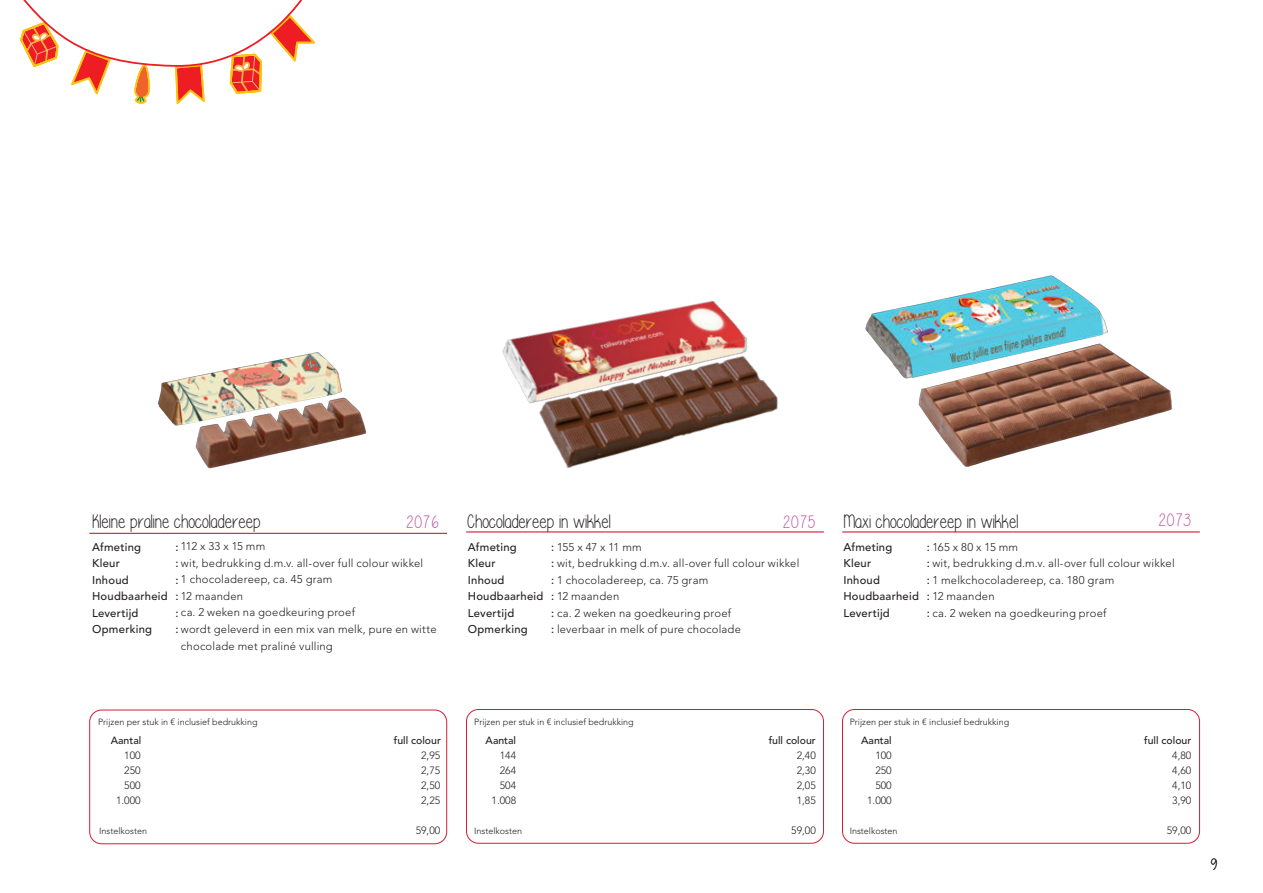
<style>
.page{position:relative;width:1263px;height:893px;background:#fff}
.page>*{position:absolute;margin:0;border:0;box-sizing:border-box;transform-origin:0 0}
.Naam{font:19.5px "Please write me a song";color:#231f20}
.Nummer{font:18px "Please write me a song";letter-spacing:.03em;color:#be529f}
.t1{font:16.5px "Please write me a song";color:#231f20}
.Omschrijving{font:300 11.25px "Avenir LT Std";letter-spacing:.02em;color:#231f20}
.Afmeting{font:500 11.25px "Avenir LT Std";letter-spacing:.02em;color:#231f20}
.Omschrijving-2{font:500 11.25px "Avenir LT Std";letter-spacing:.02em;color:#231f20}
.Prijzen{font:300 10.5px "Avenir LT Std";color:#231f20}
.Prijzen-2{font:500 10.5px "Avenir LT Std";color:#231f20}
.Per_stuk{font:300 9px "Avenir LT Std";color:#231f20}
.Prijzen-3{font:300 9px "Avenir LT Std";color:#231f20}
.s1{font-weight:500}
.s2{font-weight:300}
</style>
<div class="page">
<img style="left:502px;top:300px;width:276px;height:168px">
<img style="left:865px;top:275px;width:307px;height:192px">
<img style="left:157px;top:352px;width:210px;height:117px">
<svg style="left:20px;top:0;width:295px;height:104px"></svg>
<div style="left:842px;top:709px;width:358px;height:134px;border:1px solid #d01e39;border-radius:12px"></div>
<div style="left:466px;top:709px;width:358px;height:134px;border:1px solid #d01e39;border-radius:12px"></div>
<hr style="left:842px;top:531px;width:358px;height:1px;background:#d01e39">
<hr style="left:466px;top:531px;width:358px;height:1px;background:#d01e39">
<div style="left:89px;top:710px;width:358px;height:134px;border:1px solid #d01e39;border-radius:12px"></div>
<hr style="left:89px;top:533px;width:358px;height:1px;background:#d01e39">
<p class="Naam" style="left:92px;top:511px;width:170px">Kleine praline chocoladereep</p>
<p class="Nummer" style="left:406px;top:512px;width:35px">2076</p>
<p class="Nummer" style="left:782px;top:512px;width:35px">2075</p>
<p class="Nummer" style="left:1158px;top:511px;width:35px">2073</p>
<p class="Naam" style="left:468px;top:511px;width:145px">Chocoladereep in wikkel</p>
<p class="Naam" style="left:843px;top:511px;width:177px">Maxi chocoladereep in wikkel</p>
<p class="Afmeting" style="left:92px;top:540px;width:51px">Afmeting</p>
<p class="Afmeting" style="left:92px;top:557px;width:29px">Kleur</p>
<p class="Afmeting" style="left:92px;top:573px;width:38px">Inhoud</p>
<p class="Afmeting" style="left:92px;top:606px;width:48px">Levertijd</p>
<p class="Afmeting" style="left:92px;top:623px;width:62px">Opmerking</p>
<p class="Omschrijving" style="left:176px;top:540px;width:91px"><span class="s1">:</span> 112 x 33 x 15 mm</p>
<p class="Omschrijving" style="left:176px;top:556px;width:249px"><span class="s1">:</span> wit, bedrukking d.m.v. all-over full colour wikkel</p>
<p class="Omschrijving" style="left:176px;top:573px;width:158px"><span class="s1">:</span> 1 chocoladereep, ca. 45 gram</p>
<p class="Omschrijving-2" style="left:92px;top:590px;width:153px">Houdbaarheid : <span class="s2">12 maanden</span></p>
<p class="Omschrijving" style="left:176px;top:606px;width:181px"><span class="s1">:</span> ca. 2 weken na goedkeuring proef</p>
<p class="Omschrijving" style="left:176px;top:622px;width:263px"><span class="s1">:</span> wordt geleverd in een mix van melk, pure en witte</p>
<p class="Omschrijving" style="left:181px;top:639px;width:153px">chocolade met praliné vulling</p>
<p class="Afmeting" style="left:468px;top:540px;width:51px">Afmeting</p>
<p class="Afmeting" style="left:468px;top:557px;width:29px">Kleur</p>
<p class="Afmeting" style="left:468px;top:573px;width:38px">Inhoud</p>
<p class="Afmeting" style="left:468px;top:606px;width:48px">Levertijd</p>
<p class="Afmeting" style="left:468px;top:623px;width:62px">Opmerking</p>
<p class="Omschrijving" style="left:551px;top:540px;width:92px"><span class="s1">:</span> 155 x 47 x 11 mm</p>
<p class="Omschrijving" style="left:551px;top:557px;width:250px"><span class="s1">:</span> wit, bedrukking d.m.v. all-over full colour wikkel</p>
<p class="Omschrijving" style="left:551px;top:573px;width:159px"><span class="s1">:</span> 1 chocoladereep, ca. 75 gram</p>
<p class="Omschrijving-2" style="left:468px;top:590px;width:153px">Houdbaarheid : <span class="s2">12 maanden</span></p>
<p class="Omschrijving" style="left:551px;top:606px;width:181px"><span class="s1">:</span> ca. 2 weken na goedkeuring proef</p>
<p class="Omschrijving" style="left:551px;top:623px;width:191px"><span class="s1">:</span> leverbaar in melk of pure chocolade</p>
<p class="Afmeting" style="left:843px;top:540px;width:51px">Afmeting</p>
<p class="Afmeting" style="left:843px;top:557px;width:29px">Kleur</p>
<p class="Afmeting" style="left:843px;top:573px;width:38px">Inhoud</p>
<p class="Afmeting" style="left:843px;top:606px;width:48px">Levertijd</p>
<p class="Omschrijving" style="left:927px;top:540px;width:93px"><span class="s1">:</span> 165 x 80 x 15 mm</p>
<p class="Omschrijving" style="left:927px;top:557px;width:249px"><span class="s1">:</span> wit, bedrukking d.m.v. all-over full colour wikkel</p>
<p class="Omschrijving" style="left:927px;top:573px;width:189px"><span class="s1">:</span> 1 melkchocoladereep, ca. 180 gram</p>
<p class="Omschrijving-2" style="left:843px;top:590px;width:153px">Houdbaarheid : <span class="s2">12 maanden</span></p>
<p class="Omschrijving" style="left:927px;top:606px;width:181px"><span class="s1">:</span> ca. 2 weken na goedkeuring proef</p>
<p class="Per_stuk" style="left:98px;top:717px;width:161px">Prijzen per stuk in € inclusief bedrukking</p>
<p class="Per_stuk" style="left:474px;top:717px;width:161px">Prijzen per stuk in € inclusief bedrukking</p>
<p class="Per_stuk" style="left:850px;top:717px;width:161px">Prijzen per stuk in € inclusief bedrukking</p>
<p class="Prijzen-2" style="left:111px;top:734px;width:32px">Aantal</p>
<p class="Prijzen-2" style="left:394px;top:734px;width:49px">full colour</p>
<p class="Prijzen-2" style="left:486px;top:734px;width:32px">Aantal</p>
<p class="Prijzen-2" style="left:769px;top:734px;width:49px">full colour</p>
<p class="Prijzen-2" style="left:861px;top:734px;width:32px">Aantal</p>
<p class="Prijzen-2" style="left:1144px;top:734px;width:49px">full colour</p>
<p class="Prijzen" style="left:124px;top:749px;width:18px">100</p>
<p class="Prijzen" style="left:421px;top:749px;width:21px">2,95</p>
<p class="Prijzen" style="left:124px;top:764px;width:18px">250</p>
<p class="Prijzen" style="left:421px;top:764px;width:21px">2,75</p>
<p class="Prijzen" style="left:124px;top:779px;width:18px">500</p>
<p class="Prijzen" style="left:421px;top:779px;width:21px">2,50</p>
<p class="Prijzen" style="left:116px;top:794px;width:26px">1.000</p>
<p class="Prijzen" style="left:421px;top:794px;width:21px">2,25</p>
<p class="Prijzen" style="left:416px;top:824px;width:26px">59,00</p>
<p class="Per_stuk" style="left:99px;top:825px;width:49px">Instelkosten</p>
<p class="Prijzen" style="left:500px;top:749px;width:18px">144</p>
<p class="Prijzen" style="left:797px;top:749px;width:21px">2,40</p>
<p class="Prijzen" style="left:500px;top:764px;width:18px">264</p>
<p class="Prijzen" style="left:797px;top:764px;width:21px">2,30</p>
<p class="Prijzen" style="left:500px;top:779px;width:18px">504</p>
<p class="Prijzen" style="left:797px;top:779px;width:21px">2,05</p>
<p class="Prijzen" style="left:492px;top:794px;width:26px">1.008</p>
<p class="Prijzen" style="left:797px;top:794px;width:21px">1,85</p>
<p class="Prijzen" style="left:791px;top:824px;width:26px">59,00</p>
<p class="Prijzen-3" style="left:474px;top:825px;width:49px">Instelkosten</p>
<p class="Prijzen" style="left:875px;top:749px;width:18px">100</p>
<p class="Prijzen" style="left:1172px;top:749px;width:21px">4,80</p>
<p class="Prijzen" style="left:875px;top:764px;width:18px">250</p>
<p class="Prijzen" style="left:1172px;top:764px;width:21px">4,60</p>
<p class="Prijzen" style="left:875px;top:779px;width:18px">500</p>
<p class="Prijzen" style="left:1172px;top:779px;width:21px">4,10</p>
<p class="Prijzen" style="left:867px;top:794px;width:26px">1.000</p>
<p class="Prijzen" style="left:1172px;top:794px;width:21px">3,90</p>
<p class="Prijzen" style="left:1167px;top:824px;width:26px">59,00</p>
<p class="Per_stuk" style="left:850px;top:825px;width:49px">Instelkosten</p>
<h3 class="t1" style="left:1210px;top:856px;width:9px">9</h3>
</div>
